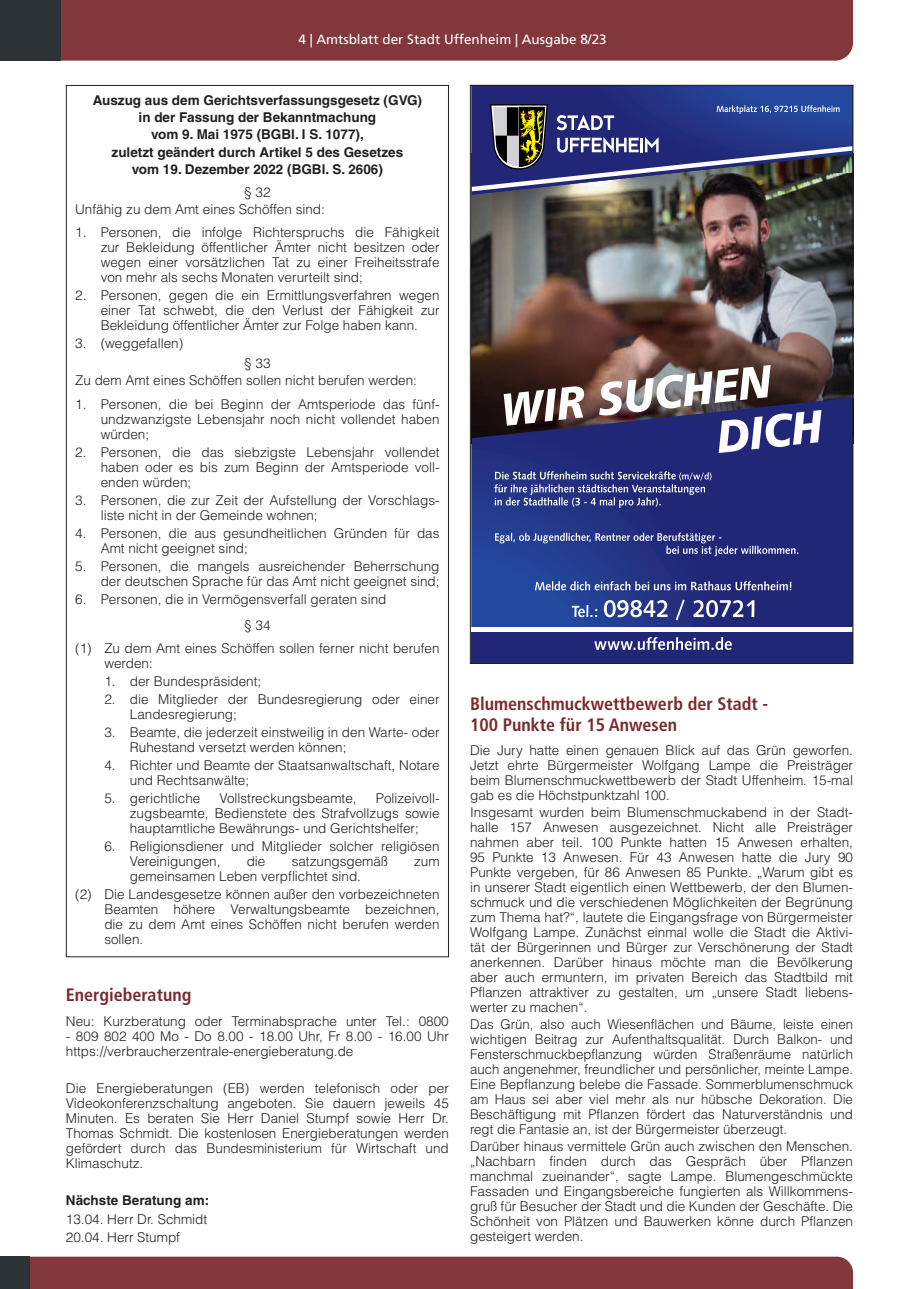
<style>
.page{position:relative;width:919px;height:1289px;background:#fff}
.page>*{position:absolute;margin:0;border:0;box-sizing:border-box;transform-origin:0 0}
.t1{font:700 condensed 18px/21px "Frutiger LT";color:#7a2a2d}
.t2{font:300 13.5px/15px "Helvetica LT";color:#231f20}
.t3{font:700 13.5px/17.1px "Helvetica LT";color:#231f20;text-align:center}
.t4{font:13.5px "Frutiger LT";color:#fff}
</style>
<div class="page">
<div style="left:30px;top:1256px;width:823px;height:32px;background:#83363c"></div>
<div style="left:0;top:1256px;width:30px;height:32px;background:#2c3235"></div>
<div style="left:61px;top:0;width:792px;height:61px;background:#83363c"></div>
<div style="left:0;top:0;width:61px;height:61px;background:#2c3235"></div>
<img style="left:472px;top:195px;width:379px;height:202px">
<svg style="left:472px;top:397px;width:379px;height:230px;background:#222e7c"></svg>
<svg style="left:503px;top:386px;width:81px;height:39px"></svg>
<img style="left:599px;top:365px;width:222px;height:88px">
<svg style="left:494px;top:471px;width:217px;height:37px;background:#4c5496"></svg>
<svg style="left:571px;top:605px;width:26px;height:12px"></svg>
<svg style="left:604px;top:600px;width:63px;height:17px"></svg>
<svg style="left:675px;top:599px;width:9px;height:21px"></svg>
<svg style="left:693px;top:600px;width:61px;height:17px"></svg>
<svg style="left:472px;top:87px;width:379px;height:108px;background:#424b7c"></svg>
<div style="left:472px;top:631px;width:381px;height:32px;background:#212677"></div>
<svg style="left:594px;top:637px;width:137px;height:13px"></svg>
<svg style="left:495px;top:532px;width:303px;height:24px;background:#3f4b92"></svg>
<svg style="left:535px;top:581px;width:256px;height:9px;background:#6873ab"></svg>
<p class="t4" style="left:298px;top:32px;width:310px">4 | Amtsblatt der Stadt Uffenheim | Ausgabe 8/23</p>
<p class="t3" style="left:93px;top:92px;width:331px">Auszug aus dem Gerichtsverfassungsgesetz (GVG) in der Fassung der Bekanntmachung<br>vom 9. Mai 1975 (BGBl. I S. 1077),<br>zuletzt geändert durch Artikel 5 des Gesetzes<br>vom 19. Dezember 2022 (BGBl. S. 2606)</p>
<p class="t2" style="left:75px;top:183px;width:251px;line-height:17.1px;text-indent:169px">§ 32<br>Unfähig zu dem Amt eines Schöffen sind:</p>
<p class="t2" style="left:101px;top:225px;width:340px;text-align:justify;text-indent:-25px">1. Personen, die infolge Richterspruchs die Fähigkeit zur Bekleidung öffentlicher Ämter nicht besitzen oder wegen einer vorsätzlichen Tat zu einer Freiheitsstrafe von mehr als sechs Monaten verurteilt sind;</p>
<p class="t2" style="left:101px;top:288px;width:340px;text-align:justify;text-indent:-25px">2. Personen, gegen die ein Ermittlungsverfahren wegen einer Tat schwebt, die den Verlust der Fähigkeit zur Bekleidung öffentlicher Ämter zur Folge haben kann.</p>
<p class="t2" style="left:75px;top:336px;width:109px">3. (weggefallen)</p>
<p class="t2" style="left:75px;top:355px;width:343px;line-height:17.1px;text-indent:169px">§ 33<br>Zu dem Amt eines Schöffen sollen nicht berufen werden:</p>
<p class="t2" style="left:101px;top:396px;width:340px;text-align:justify;text-indent:-25px">1. Personen, die bei Beginn der Amtsperiode das fünf&shy;undzwanzigste Lebensjahr noch nicht vollendet haben würden;</p>
<p class="t2" style="left:101px;top:444px;width:340px;text-align:justify;text-indent:-25px">2. Personen, die das siebzigste Lebensjahr vollendet haben oder es bis zum Beginn der Amtsperiode voll&shy;enden würden;</p>
<p class="t2" style="left:101px;top:492px;width:340px;text-indent:-25px">3. Personen, die zur Zeit der Aufstellung der Vorschlags&shy;liste nicht in der Gemeinde wohnen;</p>
<p class="t2" style="left:101px;top:525px;width:340px;text-indent:-25px">4. Personen, die aus gesundheitlichen Gründen für das<br>Amt nicht geeignet sind;</p>
<p class="t2" style="left:75px;top:558px;width:366px;text-align:right">5. Personen, die mangels ausreichender Beherrschung der deutschen Sprache für das Amt nicht geeignet sind;</p>
<p class="t2" style="left:244px;top:585px;width:144px;line-height:26.1px;text-indent:-169px">6. Personen, die in Vermögensverfall geraten sind § 34</p>
<p class="t2" style="left:104px;top:640px;width:337px;text-indent:-29px">(1) Zu dem Amt eines Schöffen sollen ferner nicht berufen werden:</p>
<p class="t2" style="left:104px;top:673px;width:158px">1. der Bundespräsident;</p>
<p class="t2" style="left:130px;top:691px;width:311px;text-indent:-25px">2. die Mitglieder der Bundesregierung oder einer<br>Landesregierung;</p>
<p class="t2" style="left:130px;top:724px;width:311px;text-indent:-25px">3. Beamte, die jederzeit einstweilig in den Warte- oder<br>Ruhestand versetzt werden können;</p>
<p class="t2" style="left:130px;top:757px;width:311px;text-indent:-25px">4. Richter und Beamte der Staatsanwaltschaft, Notare und Rechtsanwälte;</p>
<p class="t2" style="left:104px;top:790px;width:98px">5. gerichtliche</p>
<p class="t2" style="left:219px;top:790px;width:139px">Vollstreckungsbeamte,</p>
<p class="t2" style="left:130px;top:790px;width:311px;text-align:justify;text-indent:246px">Polizeivoll&shy;zugsbeamte, Bedienstete des Strafvollzugs sowie hauptamtliche Bewährungs- und Gerichtshelfer;</p>
<p class="t2" style="left:130px;top:838px;width:311px;text-indent:-25px">6. Religionsdiener und Mitglieder solcher religiösen<br>Vereinigungen,</p>
<p class="t2" style="left:247px;top:853px;width:20px">die</p>
<p class="t2" style="left:292px;top:853px;width:98px">satzungsgemäß</p>
<p class="t2" style="left:414px;top:853px;width:27px">zum</p>
<p class="t2" style="left:75px;top:867px;width:366px;line-height:18px;text-indent:55px">gemeinsamen Leben verpflichtet sind.<br>(2) Die Landesgesetze können außer den vorbezeichneten</p>
<p class="t2" style="left:104px;top:901px;width:337px;text-align:justify">Beamten höhere Verwaltungsbeamte bezeichnen, die zu dem Amt eines Schöffen nicht berufen werden sollen.</p>
<h1 class="t1" style="left:66px;top:984px;width:127px">Energieberatung</h1>
<p class="t2" style="left:66px;top:1013px;width:384px">Neu: Kurzberatung oder Terminabsprache unter Tel.: 0800</p>
<p class="t2" style="left:66px;top:1028px;width:384px">- 809 802 400 Mo - Do 8.00 - 18.00 Uhr, Fr 8.00 - 16.00 Uhr https://verbraucherzentrale-energieberatung.de</p>
<p class="t2" style="left:66px;top:1080px;width:384px;text-align:justify">Die Energieberatungen (EB) werden telefonisch oder per Videokonferenzschaltung angeboten. Sie dauern jeweils 45<br>Minuten. Es beraten Sie Herr Daniel Stumpf sowie Herr Dr.<br>Thomas Schmidt. Die kostenlosen Energieberatungen werden gefördert durch das Bundesministerium für Wirtschaft und Klimaschutz.</p>
<p class="t3" style="left:66px;top:1191px;width:145px">Nächste Beratung am:</p>
<p class="t2" style="left:66px;top:1209px;width:143px;line-height:18.5px">13.04. Herr Dr. Schmidt<br>20.04. Herr Stumpf</p>
<h1 class="t1" style="left:470px;top:693px;width:299px">Blumenschmuckwettbewerb der Stadt -<br>100 Punkte für 15 Anwesen</h1>
<p class="t2" style="left:470px;top:742px;width:384px;text-align:justify">Die Jury hatte einen genauen Blick auf das Grün geworfen.<br>Jetzt ehrte Bürgermeister Wolfgang Lampe die Preisträger beim Blumenschmuckwettbewerb der Stadt Uffenheim. 15-mal gab es die Höchstpunktzahl 100.</p>
<p class="t2" style="left:470px;top:804px;width:384px;text-align:justify">Insgesamt wurden beim Blumenschmuckabend in der Stadt&shy;halle 157 Anwesen ausgezeichnet. Nicht alle Preisträger nahmen aber teil. 100 Punkte hatten 15 Anwesen erhalten, 95 Punkte 13 Anwesen. Für 43 Anwesen hatte die Jury 90<br>Punkte vergeben, für 86 Anwesen 85 Punkte. „Warum gibt es in unserer Stadt eigentlich einen Wettbewerb, der den Blumen&shy;schmuck und die verschiedenen Möglichkeiten der Begrünung zum Thema hat?“, lautete die Eingangsfrage von Bürgermeister Wolfgang Lampe. Zunächst einmal wolle die Stadt die Aktivi&shy;tät der Bürgerinnen und Bürger zur Verschönerung der Stadt anerkennen. Darüber hinaus möchte man die Bevölkerung aber auch ermuntern, im privaten Bereich das Stadtbild mit Pflanzen attraktiver zu gestalten, um „unsere Stadt liebens&shy;werter zu machen“.</p>
<p class="t2" style="left:470px;top:1016px;width:384px;text-align:justify">Das Grün, also auch Wiesenflächen und Bäume, leiste einen wichtigen Beitrag zur Aufenthaltsqualität. Durch Balkon- und Fensterschmuckbepflanzung würden Straßenräume natürlich auch angenehmer, freundlicher und persönlicher, meinte Lampe.<br>Eine Bepflanzung belebe die Fassade. Sommerblumenschmuck am Haus sei aber viel mehr als nur hübsche Dekoration. Die Beschäftigung mit Pflanzen fördert das Naturverständnis und regt die Fantasie an, ist der Bürgermeister überzeugt.</p>
<p class="t2" style="left:470px;top:1138px;width:384px;text-align:justify">Darüber hinaus vermittele Grün auch zwischen den Menschen. „Nachbarn finden durch das Gespräch über Pflanzen manchmal zueinander“, sagte Lampe. Blumengeschmückte Fassaden und Eingangsbereiche fungierten als Willkommens&shy;gruß für Besucher der Stadt und die Kunden der Geschäfte. Die Schönheit von Plätzen und Bauwerken könne durch Pflanzen gesteigert werden.</p>
</div>
